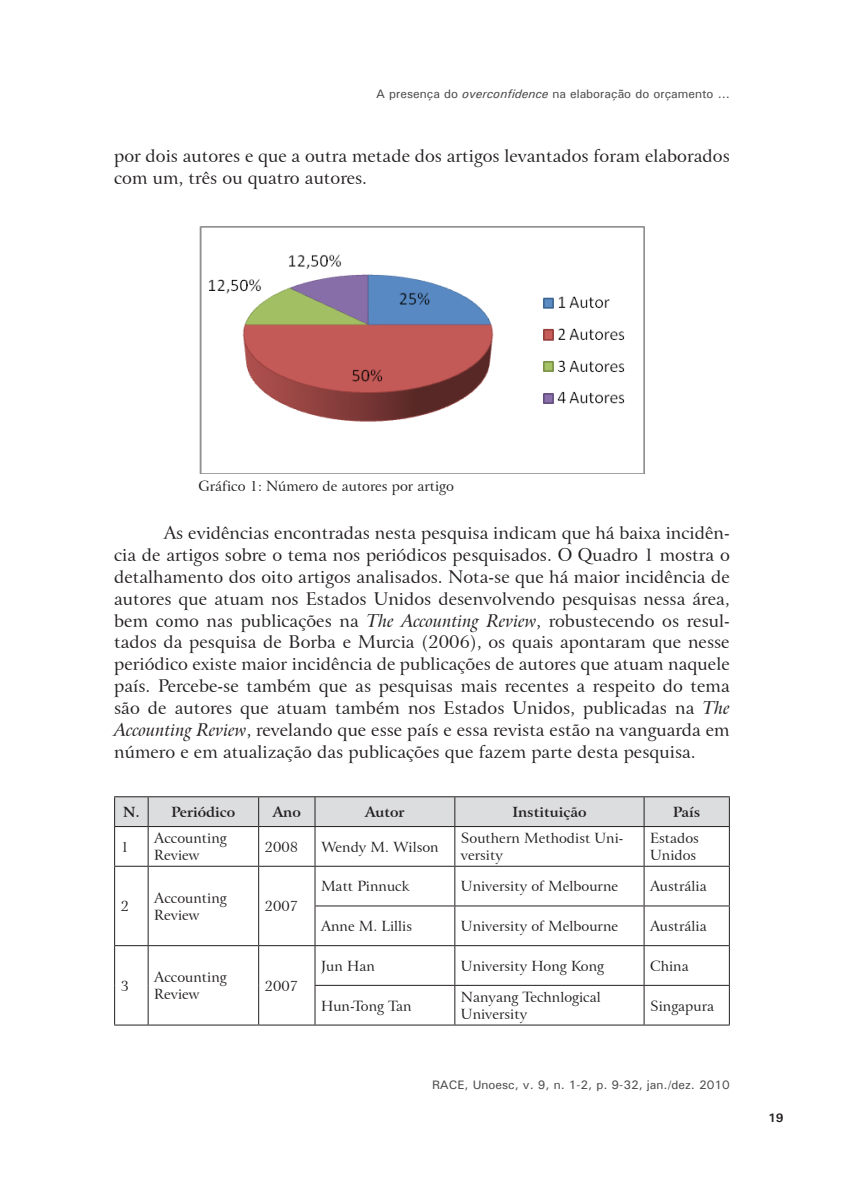
<style>
.page{position:relative;width:844px;height:1191px;background:#fff}
.page>*{position:absolute;margin:0;border:0;box-sizing:border-box;transform-origin:0 0}
.texto{font:17.5px/21.9px "Arrus BT";color:#231f20}
.texto_tabela{font:14px/17.5px "Arrus BT";color:#231f20}
.texto_tabela-2{font:700 14px "Arrus BT";color:#231f20}
.título_tabela{font:14px "Arrus BT";color:#231f20}
.t1{font:500 12.25px "Univers";color:#4b4c4d}
.t2{font:700 12.25px "Univers";color:#231f20}
.s1{font-style:italic}
</style>
<div class="page">
<img style="left:199px;top:226px;width:445px;height:247px">
<hr style="left:114px;top:826px;width:34px;height:1px;background:#231f20">
<hr style="left:148px;top:826px;width:110px;height:1px;background:#231f20">
<hr style="left:258px;top:826px;width:57px;height:1px;background:#231f20">
<hr style="left:315px;top:826px;width:139px;height:1px;background:#231f20">
<hr style="left:454px;top:826px;width:190px;height:1px;background:#231f20">
<hr style="left:644px;top:826px;width:85px;height:1px;background:#231f20">
<hr style="left:114px;top:827px;width:1px;height:39px;background:#231f20">
<hr style="left:114px;top:866px;width:34px;height:1px;background:#231f20">
<hr style="left:148px;top:866px;width:110px;height:1px;background:#231f20">
<hr style="left:258px;top:866px;width:57px;height:1px;background:#231f20">
<hr style="left:315px;top:866px;width:139px;height:1px;background:#231f20">
<hr style="left:454px;top:866px;width:190px;height:1px;background:#231f20">
<hr style="left:644px;top:866px;width:85px;height:1px;background:#231f20">
<hr style="left:114px;top:866px;width:1px;height:40px;background:#231f20">
<hr style="left:114px;top:906px;width:1px;height:39px;background:#231f20">
<hr style="left:314px;top:905px;width:140px;height:1px;background:#231f20">
<hr style="left:454px;top:905px;width:190px;height:1px;background:#231f20">
<hr style="left:644px;top:905px;width:85px;height:1px;background:#231f20">
<hr style="left:114px;top:945px;width:34px;height:1px;background:#231f20">
<hr style="left:148px;top:945px;width:110px;height:1px;background:#231f20">
<hr style="left:258px;top:945px;width:57px;height:1px;background:#231f20">
<hr style="left:315px;top:945px;width:139px;height:1px;background:#231f20">
<hr style="left:454px;top:945px;width:190px;height:1px;background:#231f20">
<hr style="left:644px;top:945px;width:85px;height:1px;background:#231f20">
<hr style="left:114px;top:946px;width:1px;height:39px;background:#231f20">
<hr style="left:114px;top:985px;width:1px;height:39px;background:#231f20">
<hr style="left:314px;top:985px;width:140px;height:1px;background:#231f20">
<hr style="left:454px;top:985px;width:190px;height:1px;background:#231f20">
<hr style="left:644px;top:985px;width:85px;height:1px;background:#231f20">
<hr style="left:114px;top:1024px;width:34px;height:1px;background:#231f20">
<hr style="left:148px;top:1024px;width:110px;height:1px;background:#231f20">
<hr style="left:258px;top:1024px;width:57px;height:1px;background:#231f20">
<hr style="left:315px;top:1024px;width:139px;height:1px;background:#231f20">
<hr style="left:454px;top:1024px;width:190px;height:1px;background:#231f20">
<hr style="left:644px;top:1024px;width:85px;height:1px;background:#231f20">
<svg style="left:114px;top:796px;width:615px;height:30px;background:#d4d5d6"></svg>
<hr style="left:148px;top:827px;width:1px;height:39px;background:#231f20">
<hr style="left:258px;top:827px;width:1px;height:39px;background:#231f20">
<hr style="left:314px;top:827px;width:1px;height:39px;background:#231f20">
<hr style="left:454px;top:827px;width:1px;height:39px;background:#231f20">
<hr style="left:643px;top:827px;width:1px;height:39px;background:#231f20">
<hr style="left:728px;top:827px;width:1px;height:39px;background:#231f20">
<hr style="left:148px;top:866px;width:1px;height:40px;background:#231f20">
<hr style="left:258px;top:866px;width:1px;height:40px;background:#231f20">
<hr style="left:314px;top:866px;width:1px;height:39px;background:#231f20">
<hr style="left:454px;top:866px;width:1px;height:39px;background:#231f20">
<hr style="left:643px;top:866px;width:1px;height:39px;background:#231f20">
<hr style="left:728px;top:866px;width:1px;height:39px;background:#231f20">
<hr style="left:148px;top:906px;width:1px;height:39px;background:#231f20">
<hr style="left:258px;top:906px;width:1px;height:39px;background:#231f20">
<hr style="left:314px;top:906px;width:1px;height:39px;background:#231f20">
<hr style="left:454px;top:906px;width:1px;height:39px;background:#231f20">
<hr style="left:643px;top:906px;width:1px;height:39px;background:#231f20">
<hr style="left:728px;top:906px;width:1px;height:39px;background:#231f20">
<hr style="left:148px;top:946px;width:1px;height:39px;background:#231f20">
<hr style="left:258px;top:946px;width:1px;height:39px;background:#231f20">
<hr style="left:314px;top:946px;width:1px;height:39px;background:#231f20">
<hr style="left:454px;top:946px;width:1px;height:39px;background:#231f20">
<hr style="left:643px;top:946px;width:1px;height:39px;background:#231f20">
<hr style="left:728px;top:946px;width:1px;height:39px;background:#231f20">
<hr style="left:148px;top:985px;width:1px;height:39px;background:#231f20">
<hr style="left:258px;top:985px;width:1px;height:39px;background:#231f20">
<hr style="left:314px;top:985px;width:1px;height:39px;background:#231f20">
<hr style="left:454px;top:985px;width:1px;height:39px;background:#231f20">
<hr style="left:643px;top:985px;width:1px;height:39px;background:#231f20">
<hr style="left:728px;top:985px;width:1px;height:39px;background:#231f20">
<p class="t1" style="left:376px;top:86px;width:355px">A presença do <span class="s1">overconfidence</span> na elaboração do orçamento ...</p>
<p class="texto" style="left:114px;top:145px;width:617px">por dois autores e que a outra metade dos artigos levantados foram elaborados com um, três ou quatro autores.</p>
<p class="título_tabela" style="left:198px;top:477px;width:257px">Gráfico 1: Número de autores por artigo</p>
<p class="texto" style="left:114px;top:522px;width:617px;text-align:justify;text-indent:50px">As evidências encontradas nesta pesquisa indicam que há baixa incidên&shy;cia de artigos sobre o tema nos periódicos pesquisados. O Quadro 1 mostra o detalhamento dos oito artigos analisados. Nota-se que há maior incidência de autores que atuam nos Estados Unidos desenvolvendo pesquisas nessa área, bem como nas publicações na <span class="s1">The Accounting Review</span>, robustecendo os resul&shy;tados da pesquisa de Borba e Murcia (2006), os quais apontaram que nesse periódico existe maior incidência de publicações de autores que atuam naquele país. Percebe-se também que as pesquisas mais recentes a respeito do tema são de autores que atuam também nos Estados Unidos, publicadas na <span class="s1">The Accounting Review</span>, revelando que esse país e essa revista estão na vanguarda em número e em atualização das publicações que fazem parte desta pesquisa.</p>
<p class="texto_tabela-2" style="left:123px;top:803px;width:18px">N.</p>
<p class="texto_tabela-2" style="left:171px;top:803px;width:65px">Periódico</p>
<p class="texto_tabela-2" style="left:273px;top:803px;width:30px">Ano</p>
<p class="texto_tabela-2" style="left:365px;top:803px;width:41px">Autor</p>
<p class="texto_tabela-2" style="left:512px;top:803px;width:76px">Instituição</p>
<p class="texto_tabela-2" style="left:673px;top:803px;width:29px">País</p>
<p class="texto_tabela" style="left:121px;top:838px;width:10px">1</p>
<p class="texto_tabela" style="left:154px;top:829px;width:74px">Accounting<br>Review</p>
<p class="texto_tabela" style="left:265px;top:838px;width:35px">2008</p>
<p class="texto_tabela" style="left:321px;top:838px;width:119px">Wendy M. Wilson</p>
<p class="texto_tabela" style="left:461px;top:829px;width:164px">Southern Methodist Uni&shy;versity</p>
<p class="texto_tabela" style="left:650px;top:829px;width:50px">Estados<br>Unidos</p>
<p class="texto_tabela" style="left:121px;top:898px;width:10px">2</p>
<p class="texto_tabela" style="left:154px;top:889px;width:74px">Accounting<br>Review</p>
<p class="texto_tabela" style="left:265px;top:898px;width:35px">2007</p>
<p class="texto_tabela" style="left:321px;top:878px;width:90px">Matt Pinnuck</p>
<p class="texto_tabela" style="left:461px;top:878px;width:159px">University of Melbourne</p>
<p class="texto_tabela" style="left:650px;top:878px;width:58px">Austrália</p>
<p class="texto_tabela" style="left:321px;top:917px;width:92px">Anne M. Lillis</p>
<p class="texto_tabela" style="left:461px;top:917px;width:159px">University of Melbourne</p>
<p class="texto_tabela" style="left:650px;top:917px;width:58px">Austrália</p>
<p class="texto_tabela" style="left:121px;top:977px;width:10px">3</p>
<p class="texto_tabela" style="left:154px;top:968px;width:74px">Accounting<br>Review</p>
<p class="texto_tabela" style="left:265px;top:977px;width:35px">2007</p>
<p class="texto_tabela" style="left:321px;top:957px;width:55px">Jun Han</p>
<p class="texto_tabela" style="left:461px;top:957px;width:145px">University Hong Kong</p>
<p class="texto_tabela" style="left:650px;top:957px;width:40px">China</p>
<p class="texto_tabela" style="left:321px;top:997px;width:92px">Hun-Tong Tan</p>
<p class="texto_tabela" style="left:461px;top:988px;width:141px">Nanyang Technlogical<br>University</p>
<p class="texto_tabela" style="left:650px;top:997px;width:65px">Singapura</p>
<p class="t1" style="left:432px;top:1076px;width:299px">RACE, Unoesc, v. 9, n. 1-2, p. 9-32, jan./dez. 2010</p>
<p class="t2" style="left:767px;top:1109px;width:17px">19</p>
</div>
